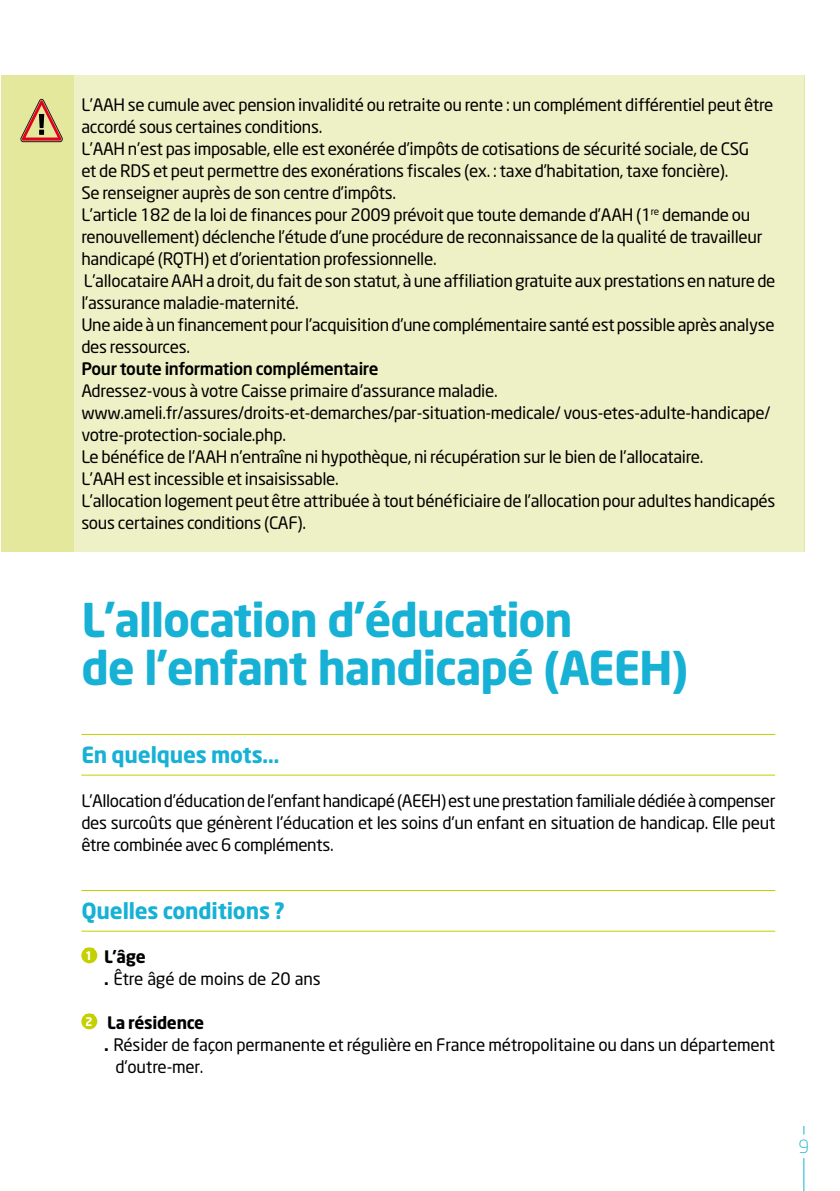
<style>
.page{position:relative;width:840px;height:1191px;background:#fff}
.page>*{position:absolute;margin:0;border:0;box-sizing:border-box;transform-origin:0 0}
.t1{font:700 46px/47.6px "Neo Sans";letter-spacing:-.025em;color:#16b1d5}
.t2{font:700 22px "Neo Sans";letter-spacing:-.01em;color:#16b1d5}
.t3{font:300 18px "Neo Sans";color:#16b1d5}
.t4{font:17px/22px "Neo Sans";letter-spacing:-.015em;color:#000}
.t5{font:500 17px "Neo Sans";letter-spacing:-.02em;color:#000}
.t6{font:700 17px "Neo Sans";letter-spacing:-.02em;color:#000}
.s1{font-weight:700}
</style>
<div class="page">
<hr style="left:802px;top:1158px;width:1px;height:33px;background:#16b1d5">
<div style="left:1px;top:76px;width:802px;height:476px;background:#e4e89c"></div>
<div style="left:74px;top:76px;width:728px;height:476px;background:#eef1c6"></div>
<svg style="left:20px;top:99px;width:43px;height:43px"></svg>
<hr style="left:81px;top:734px;width:693px;height:1px;background:#c4d000">
<hr style="left:81px;top:774px;width:693px;height:1px;background:#c4d000">
<hr style="left:81px;top:890px;width:693px;height:1px;background:#c4d000">
<hr style="left:81px;top:930px;width:693px;height:1px;background:#c4d000">
<svg style="left:81px;top:947px;width:16px;height:16px"></svg>
<div style="left:85px;top:948px;width:8px;height:14px;background:#c4d000"></div>
<svg style="left:81px;top:1013px;width:16px;height:16px"></svg>
<div style="left:85px;top:1014px;width:8px;height:14px;background:#c4d000"></div>
<p class="t4" style="left:81px;top:93px;width:695px">L’AAH se cumule avec pension invalidité ou retraite ou rente : un complément différentiel peut être accordé sous certaines conditions.<br>L’AAH n’est pas imposable, elle est exonérée d’impôts de cotisations de sécurité sociale, de CSG<br>et de RDS et peut permettre des exonérations fiscales (ex. : taxe d’habitation, taxe foncière).<br>Se renseigner auprès de son centre d’impôts.<br>L’article 182 de la loi de finances pour 2009 prévoit que toute demande d’AAH (1<sup>re</sup> demande ou renouvellement) déclenche l’étude d’une procédure de reconnaissance de la qualité de travailleur handicapé (RQTH) et d’orientation professionnelle.<br>L’allocataire AAH a droit, du fait de son statut, à une affiliation gratuite aux prestations en nature de l’assurance maladie-maternité.<br>Une aide à un financement pour l’acquisition d’une complémentaire santé est possible après analyse des ressources.</p>
<p class="t5" style="left:81px;top:358px;width:298px">Pour toute information complémentaire</p>
<p class="t4" style="left:81px;top:379px;width:695px">Adressez-vous à votre Caisse primaire d’assurance maladie. www.ameli.fr/assures/droits-et-demarches/par-situation-medicale/ vous-etes-adulte-handicape/ votre-protection-sociale.php.<br>Le bénéfice de l’AAH n’entraîne ni hypothèque, ni récupération sur le bien de l’allocataire.<br>L’AAH est incessible et insaisissable.<br>L’allocation logement peut être attribuée à tout bénéficiaire de l’allocation pour adultes handicapés sous certaines conditions (CAF).</p>
<h1 class="t1" style="left:81px;top:595px;width:608px">L'allocation d'éducation<br>de l'enfant handicapé (AEEH)</h1>
<p class="t2" style="left:81px;top:741px;width:199px">En quelques mots…</p>
<p class="t4" style="left:81px;top:790px;width:695px;text-align:justify">L’Allocation d'éducation de l'enfant handicapé (AEEH) est une prestation familiale dédiée à compenser des surcoûts que génèrent l'éducation et les soins d'un enfant en situation de handicap. Elle peut être combinée avec 6 compléments.</p>
<p class="t2" style="left:81px;top:897px;width:205px">Quelles conditions ?</p>
<p class="t4" style="left:104px;top:946px;width:218px;text-indent:-19px"><sup>1</sup> <span class="s1">L'âge<br>.</span> Être âgé de moins de 20 ans</p>
<p class="t6" style="left:85px;top:1012px;width:120px"><sup>2</sup> La résidence</p>
<p class="t4" style="left:104px;top:1034px;width:672px"><span class="s1">.</span> Résider de façon permanente et régulière en France métropolitaine ou dans un département</p>
<p class="t4" style="left:115px;top:1056px;width:89px">d'outre-mer.</p>
<p class="t3" style="left:798px;top:1135px;width:12px">9</p>
</div>
